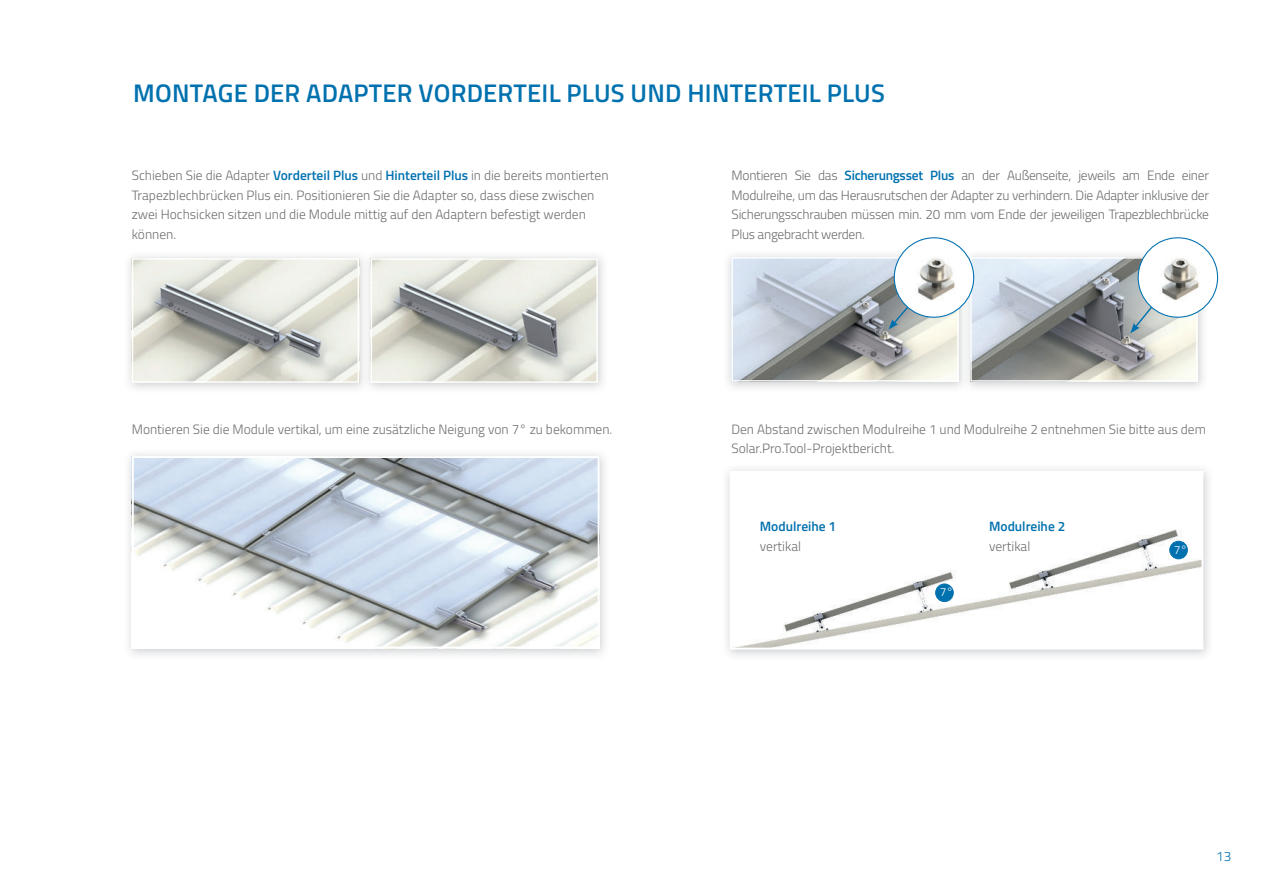
<style>
.page{position:relative;width:1263px;height:893px;background:#fff}
.page>*{position:absolute;margin:0;border:0;box-sizing:border-box;transform-origin:0 0}
.t1{font:600 25.5px "Titillium";letter-spacing:.01em;color:#0071af}
.t2{font:300 13.5px/19.5px "Titillium";color:#6d6e71}
.t3{font:600 13.5px "Titillium";color:#0071af}
.t4{font:300 13.5px "Titillium";color:#0071af}
.t5{font:300 12px "Titillium";color:#fff}
.s1{font-weight:600;color:#0071af}
</style>
<div class="page">
<svg style="left:729px;top:470px;width:475px;height:180px"></svg>
<img style="left:128px;top:255px;width:234px;height:134px">
<img style="left:134px;top:260px;width:223px;height:121px">
<div style="left:132px;top:258px;width:227px;height:125px;border:1px solid #fff"></div>
<img style="left:369px;top:255px;width:234px;height:134px">
<img style="left:373px;top:260px;width:223px;height:121px">
<div style="left:371px;top:258px;width:227px;height:125px;border:1px solid #fff"></div>
<img style="left:128px;top:453px;width:477px;height:202px">
<img style="left:135px;top:459px;width:462px;height:186px">
<div style="left:132px;top:456px;width:468px;height:192px;border:2px solid #fff"></div>
<img style="left:727px;top:254px;width:235px;height:134px">
<img style="left:733px;top:259px;width:223px;height:121px">
<div style="left:731px;top:257px;width:227px;height:125px;border:1px solid #fff"></div>
<img style="left:969px;top:254px;width:234px;height:134px">
<img style="left:972px;top:259px;width:223px;height:121px">
<div style="left:970px;top:257px;width:227px;height:125px;border:1px solid #fff"></div>
<img style="left:1138px;top:238px;width:79px;height:76px">
<div style="left:1138px;top:237px;width:80px;height:81px;border:1px solid #0071af;border-radius:50%"></div>
<svg style="left:1130px;top:305px;width:23px;height:28px"></svg>
<img style="left:894px;top:238px;width:80px;height:76px">
<div style="left:894px;top:237px;width:80px;height:81px;border:1px solid #0071af;border-radius:50%"></div>
<svg style="left:888px;top:305px;width:22px;height:25px"></svg>
<div style="left:936px;top:584px;width:17px;height:18px;background:#0071af;border-radius:50%"></div>
<div style="left:935px;top:584px;width:18px;height:18px;border:1px solid #0071af;border-radius:50%"></div>
<div style="left:1170px;top:541px;width:17px;height:18px;background:#0071af;border-radius:50%"></div>
<div style="left:1170px;top:541px;width:17px;height:18px;border:1px solid #0071af;border-radius:50%"></div>
<h1 class="t1" style="left:133px;top:79px;width:753px">MONTAGE DER ADAPTER VORDERTEIL PLUS UND HINTERTEIL PLUS</h1>
<p class="t2" style="left:132px;top:166px;width:478px">Schieben Sie die Adapter <span class="s1">Vorderteil Plus</span> und <span class="s1">Hinterteil Plus</span> in die bereits montierten Trapezblechbrücken Plus ein. Positionieren Sie die Adapter so, dass diese zwischen zwei Hochsicken sitzen und die Module mittig auf den Adaptern befestigt werden können.</p>
<p class="t2" style="left:132px;top:419px;width:482px">Montieren Sie die Module vertikal, um eine zusätzliche Neigung von 7° zu bekommen.</p>
<p class="t2" style="left:732px;top:166px;width:479px;text-align:justify">Montieren Sie das <span class="s1">Sicherungsset Plus</span> an der Außenseite, jeweils am Ende einer Modulreihe, um das Herausrutschen der Adapter zu verhindern. Die Adapter inklusive der Sicherungsschrauben müssen min. 20 mm vom Ende der jeweiligen Trapezblechbrücke Plus angebracht werden.</p>
<p class="t2" style="left:731px;top:419px;width:476px">Den Abstand zwischen Modulreihe 1 und Modulreihe 2 entnehmen Sie bitte aus dem<br>Solar.Pro.Tool-Projektbericht.</p>
<p class="t3" style="left:760px;top:519px;width:78px">Modulreihe 1</p>
<p class="t2" style="left:760px;top:536px;width:43px">vertikal</p>
<p class="t5" style="left:940px;top:586px;width:15px">7°</p>
<p class="t3" style="left:989px;top:519px;width:78px">Modulreihe 2</p>
<p class="t2" style="left:989px;top:536px;width:43px">vertikal</p>
<p class="t5" style="left:1174px;top:543px;width:15px">7°</p>
<p class="t4" style="left:1216px;top:849px;width:17px">13</p>
</div>
